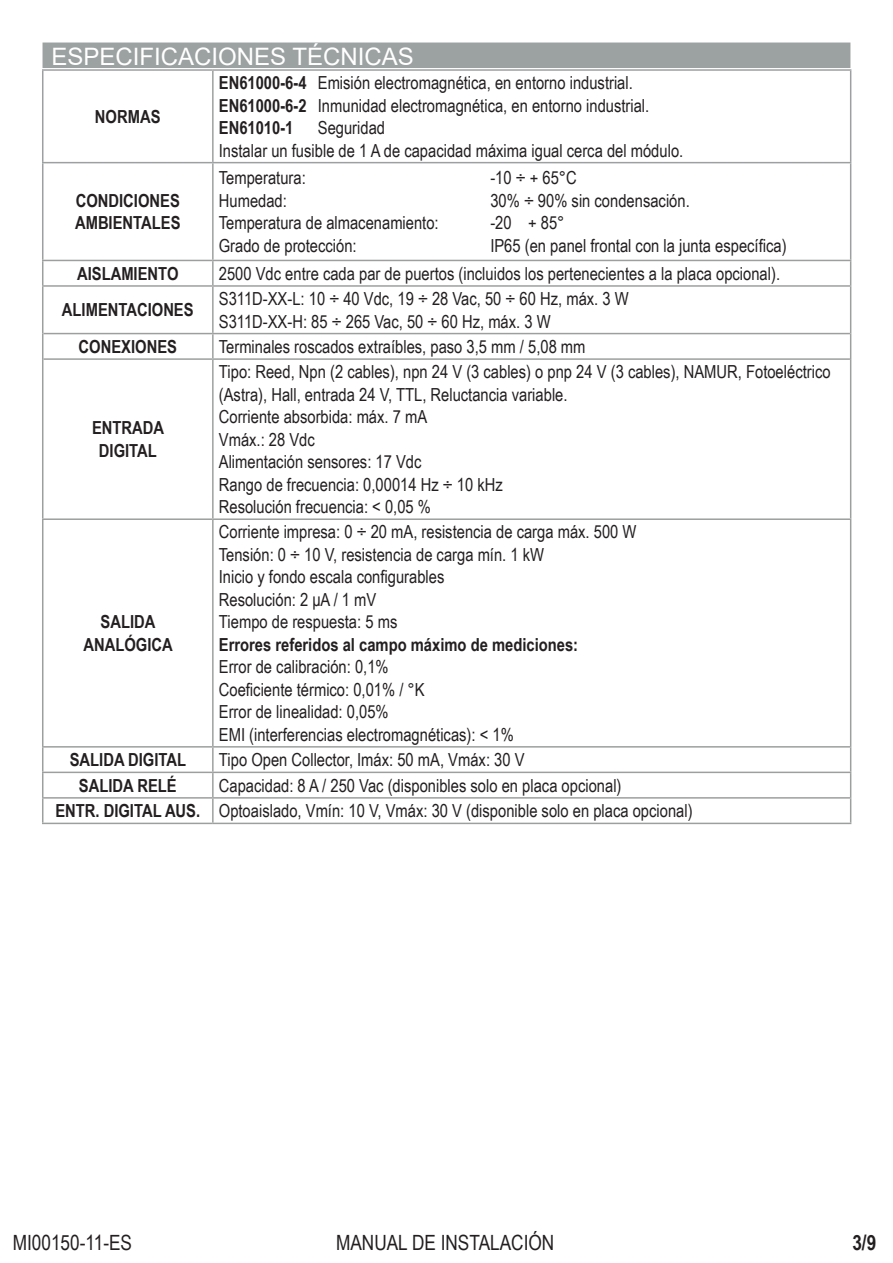
<style>
.page{position:relative;width:893px;height:1263px;background:#fff}
.page>*{position:absolute;margin:0;border:0;box-sizing:border-box;transform-origin:0 0}
.t1{font:24px "Arial";color:#fff}
.t2{font:21px "Arial Narrow";color:#231f20}
.t3{font:700 21px "Arial Narrow";color:#231f20}
.t4{font:18px/22.5px "Arial Narrow";color:#231f20}
.t5{font:700 18px/22.5px "Arial Narrow";color:#231f20;text-align:center}
.s1{font-weight:700}
</style>
<div class="page">
<div style="left:43px;top:43px;width:807px;height:25px;background:#9ca1a2"></div>
<hr style="left:42px;top:69px;width:171px;height:2px;background:#9da0a1">
<hr style="left:42px;top:71px;width:1px;height:91px;background:#9da0a1">
<hr style="left:42px;top:163px;width:1px;height:97px;background:#9da0a1">
<hr style="left:42px;top:162px;width:171px;height:1px;background:#9da0a1">
<hr style="left:213px;top:162px;width:638px;height:1px;background:#9da0a1">
<hr style="left:213px;top:69px;width:638px;height:2px;background:#9da0a1">
<hr style="left:212px;top:71px;width:2px;height:91px;background:#9da0a1">
<hr style="left:850px;top:71px;width:1px;height:91px;background:#9da0a1">
<hr style="left:212px;top:163px;width:2px;height:97px;background:#9da0a1">
<hr style="left:850px;top:163px;width:1px;height:97px;background:#9da0a1">
<hr style="left:212px;top:261px;width:2px;height:24px;background:#9da0a1">
<hr style="left:212px;top:287px;width:2px;height:46px;background:#9da0a1">
<hr style="left:212px;top:334px;width:2px;height:24px;background:#9da0a1">
<hr style="left:212px;top:360px;width:2px;height:158px;background:#9da0a1">
<hr style="left:212px;top:520px;width:2px;height:226px;background:#9da0a1">
<hr style="left:212px;top:748px;width:2px;height:24px;background:#9da0a1">
<hr style="left:212px;top:773px;width:2px;height:24px;background:#9da0a1">
<hr style="left:212px;top:799px;width:2px;height:24px;background:#9da0a1">
<hr style="left:42px;top:287px;width:1px;height:47px;background:#9d9f9f">
<hr style="left:850px;top:287px;width:1px;height:47px;background:#9d9f9f">
<svg style="left:42px;top:334px;width:1px;height:25px"></svg>
<svg style="left:850px;top:334px;width:1px;height:25px"></svg>
<hr style="left:42px;top:359px;width:1px;height:159px;background:#9d9f9f">
<hr style="left:850px;top:359px;width:1px;height:159px;background:#9d9f9f">
<hr style="left:43px;top:333px;width:170px;height:1px;background:#9d9f9f">
<hr style="left:213px;top:333px;width:637px;height:1px;background:#9d9f9f">
<hr style="left:43px;top:358px;width:170px;height:2px;background:#9d9f9f">
<hr style="left:213px;top:358px;width:637px;height:2px;background:#9d9f9f">
<hr style="left:42px;top:260px;width:171px;height:1px;background:#9d9f9f">
<svg style="left:42px;top:261px;width:1px;height:24px"></svg>
<hr style="left:213px;top:260px;width:638px;height:1px;background:#9d9f9f">
<svg style="left:850px;top:261px;width:1px;height:24px"></svg>
<hr style="left:42px;top:285px;width:171px;height:2px;background:#9d9f9f">
<hr style="left:213px;top:285px;width:638px;height:2px;background:#9d9f9f">
<hr style="left:42px;top:518px;width:171px;height:2px;background:#9d9f9f">
<hr style="left:42px;top:520px;width:1px;height:226px;background:#9d9f9f">
<hr style="left:213px;top:518px;width:638px;height:2px;background:#9d9f9f">
<hr style="left:850px;top:520px;width:1px;height:226px;background:#9d9f9f">
<hr style="left:42px;top:746px;width:171px;height:2px;background:#9d9f9f">
<hr style="left:213px;top:746px;width:638px;height:2px;background:#9d9f9f">
<hr style="left:42px;top:772px;width:171px;height:1px;background:#9d9f9f">
<hr style="left:213px;top:772px;width:638px;height:1px;background:#9d9f9f">
<hr style="left:42px;top:797px;width:171px;height:2px;background:#9d9f9f">
<svg style="left:42px;top:748px;width:1px;height:75px"></svg>
<hr style="left:213px;top:797px;width:638px;height:2px;background:#9d9f9f">
<svg style="left:850px;top:748px;width:1px;height:75px"></svg>
<hr style="left:42px;top:823px;width:171px;height:1px;background:#9d9f9f">
<hr style="left:213px;top:823px;width:638px;height:1px;background:#9d9f9f">
<h1 class="t1" style="left:52px;top:40px;width:364px">ESPECIFICACIONES TÉCNICAS</h1>
<p class="t5" style="left:95px;top:104px;width:67px">NORMAS</p>
<p class="t5" style="left:75px;top:188px;width:107px;text-align:left">CONDICIONES<br>AMBIENTALES</p>
<p class="t4" style="left:219px;top:71px;width:432px"><span class="s1">EN61000-6-4</span> Emisión electromagnética, en entorno industrial.<br><span class="s1">EN61000-6-2</span> Inmunidad electromagnética, en entorno industrial.<br><span class="s1">EN61010-1</span></p>
<p class="t4" style="left:219px;top:116px;width:466px;text-indent:99px">Seguridad<br>Instalar un fusible de 1 A de capacidad máxima igual cerca del módulo.</p>
<p class="t4" style="left:219px;top:166px;width:88px">Temperatura:</p>
<p class="t4" style="left:490px;top:166px;width:88px">-10 ÷ + 65°C</p>
<p class="t4" style="left:219px;top:189px;width:70px">Humedad:</p>
<p class="t4" style="left:490px;top:189px;width:201px">30% ÷ 90% sin condensación.</p>
<p class="t4" style="left:219px;top:211px;width:221px">Temperatura de almacenamiento:</p>
<p class="t4" style="left:490px;top:211px;width:76px">-20 + 85°</p>
<p class="t4" style="left:219px;top:234px;width:139px">Grado de protección:</p>
<p class="t4" style="left:490px;top:234px;width:298px">IP65 (en panel frontal con la junta específica)</p>
<p class="t5" style="left:77px;top:261px;width:103px">AISLAMIENTO</p>
<p class="t4" style="left:219px;top:261px;width:563px">2500 Vdc entre cada par de puertos (incluidos los pertenecientes a la placa opcional).</p>
<p class="t5" style="left:62px;top:298px;width:133px">ALIMENTACIONES</p>
<p class="t4" style="left:219px;top:287px;width:411px">S311D-XX-L: 10 ÷ 40 Vdc, 19 ÷ 28 Vac, 50 ÷ 60 Hz, máx. 3 W<br>S311D-XX-H: 85 ÷ 265 Vac, 50 ÷ 60 Hz, máx. 3 W</p>
<p class="t5" style="left:79px;top:334px;width:100px">CONEXIONES</p>
<p class="t4" style="left:219px;top:335px;width:368px">Terminales roscados extraíbles, paso 3,5 mm / 5,08 mm</p>
<p class="t5" style="left:92px;top:416px;width:74px">ENTRADA<br>DIGITAL</p>
<p class="t5" style="left:83px;top:610px;width:91px">SALIDA<br>ANALÓGICA</p>
<p class="t4" style="left:219px;top:360px;width:613px">Tipo: Reed, Npn (2 cables), npn 24 V (3 cables) o pnp 24 V (3 cables), NAMUR, Fotoeléctrico (Astra), Hall, entrada 24 V, TTL, Reluctancia variable.<br>Corriente absorbida: máx. 7 mA<br>Vmáx.: 28 Vdc<br>Alimentación sensores: 17 Vdc<br>Rango de frecuencia: 0,00014 Hz ÷ 10 kHz<br>Resolución frecuencia: &lt; 0,05 %</p>
<p class="t4" style="left:219px;top:520px;width:419px">Corriente impresa: 0 ÷ 20 mA, resistencia de carga máx. 500 W Tensión: 0 ÷ 10 V, resistencia de carga mín. 1 kW<br>Inicio y fondo escala configurables<br>Resolución: 2 μA / 1 mV<br>Tiempo de respuesta: 5 ms</p>
<p class="t5" style="left:219px;top:632px;width:361px">Errores referidos al campo máximo de mediciones:</p>
<p class="t4" style="left:219px;top:655px;width:296px">Error de calibración: 0,1%<br>Coeficiente térmico: 0,01% / °K<br>Error de linealidad: 0,05%<br>EMI (interferencias electromagnéticas): &lt; 1%</p>
<p class="t5" style="left:70px;top:748px;width:118px">SALIDA DIGITAL</p>
<p class="t4" style="left:219px;top:748px;width:307px">Tipo Open Collector, Imáx: 50 mA, Vmáx: 30 V</p>
<p class="t5" style="left:79px;top:773px;width:99px">SALIDA RELÉ</p>
<p class="t4" style="left:55px;top:772px;width:639px;line-height:25.5px;text-indent:163px">Capacidad: 8 A / 250 Vac (disponibles solo en placa opcional)<br><span class="s1">ENTR. DIGITAL AUS.</span> Optoaislado, Vmín: 10 V, Vmáx: 30 V (disponible solo en placa opcional)</p>
<p class="t2" style="left:13px;top:1227px;width:121px">MI00150-11-ES</p>
<p class="t2" style="left:336px;top:1227px;width:220px">MANUAL DE INSTALACIÓN</p>
<p class="t3" style="left:852px;top:1227px;width:25px">3/9</p>
</div>
